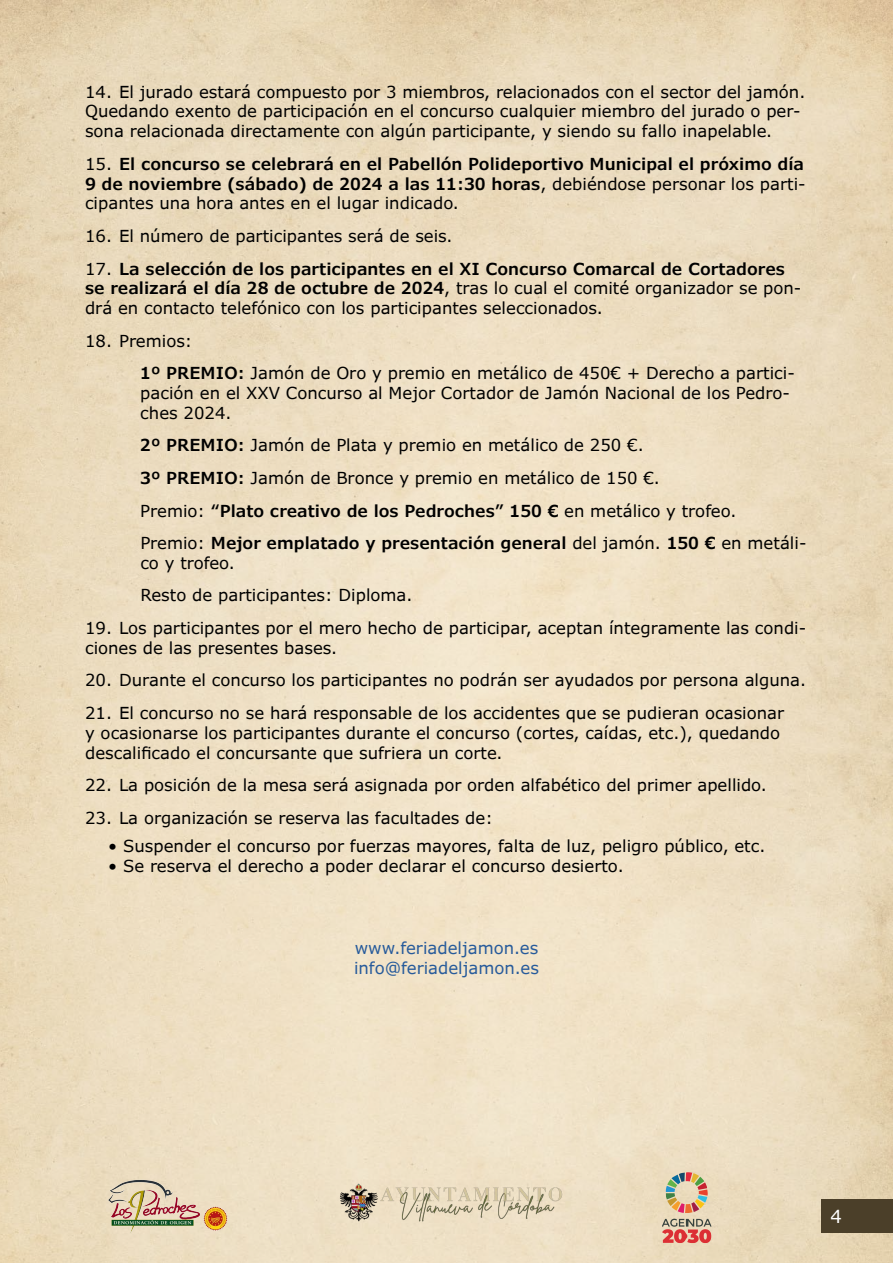
<style>
.page{position:relative;width:893px;height:1263px;background:#fff}
.page>*{position:absolute;margin:0;border:0;box-sizing:border-box;transform-origin:0 0}
.t1{font:18px "Verdana Pro";color:#fff}
.t2{font:16.5px/19.8px "Verdana Pro";color:#000}
.t3{font:600 16.5px/19.8px "Verdana Pro";color:#000;text-align:justify}
.t4{font:16.5px/19.8px "Verdana Pro";color:#275b9b}
.s1{font-weight:400}
.s2{font-weight:600}
</style>
<div class="page">
<img style="left:0;top:0;width:893px;height:1263px">
<img style="left:105px;top:1176px;width:126px;height:61px">
<img style="left:289px;top:1180px;width:315px;height:53px">
<svg style="left:666px;top:1172px;width:42px;height:41px;background:#c8b091"></svg>
<svg style="left:662px;top:1219px;width:50px;height:24px"></svg>
<div style="left:822px;top:1199px;width:71px;height:33px;background:#4b3f29"></div>
<p class="t2" style="left:85px;top:82px;width:722px">14. El jurado estará compuesto por 3 miembros, relacionados con el sector del jamón.<br>Quedando exento de participación en el concurso cualquier miembro del jurado o per&shy;sona relacionada directamente con algún participante, y siendo su fallo inapelable.</p>
<p class="t3" style="left:85px;top:154px;width:722px"><span class="s1">15.</span> El concurso se celebrará en el Pabellón Polideportivo Municipal el próximo día 9 de noviembre (sábado) de 2024 a las 11:30 horas<span class="s1">, debiéndose personar los parti&shy;cipantes una hora antes en el lugar indicado.</span></p>
<p class="t2" style="left:85px;top:226px;width:369px">16. El número de participantes será de seis.</p>
<p class="t3" style="left:85px;top:259px;width:718px;text-align:left"><span class="s1">17.</span> La selección de los participantes en el XI Concurso Comarcal de Cortadores se realizará el día 28 de octubre de 2024<span class="s1">, tras lo cual el comité organizador se pon&shy;drá en contacto telefónico con los participantes seleccionados.</span></p>
<p class="t2" style="left:140px;top:325px;width:656px;line-height:32.5px;text-indent:-55px">18. Premios:<br><span class="s2">1º PREMIO:</span> Jamón de Oro y premio en metálico de 450€ + Derecho a partici-</p>
<p class="t2" style="left:140px;top:383px;width:651px">pación en el XXV Concurso al Mejor Cortador de Jamón Nacional de los Pedro&shy;ches 2024.</p>
<p class="t2" style="left:140px;top:429px;width:668px;line-height:32.5px"><span class="s2">2º PREMIO:</span> Jamón de Plata y premio en metálico de 250 €.<br><span class="s2">3º PREMIO:</span> Jamón de Bronce y premio en metálico de 150 €.<br>Premio: <span class="s2">“Plato creativo de los Pedroches” 150 €</span> en metálico y trofeo.<br>Premio: <span class="s2">Mejor emplatado y presentación general</span> del jamón. <span class="s2">150 €</span> en metáli-</p>
<p class="t2" style="left:140px;top:547px;width:274px;line-height:32.5px">co y trofeo.<br>Resto de participantes: Diploma.</p>
<p class="t2" style="left:85px;top:618px;width:723px">19. Los participantes por el mero hecho de participar, aceptan íntegramente las condi&shy;ciones de las presentes bases.</p>
<p class="t2" style="left:85px;top:671px;width:723px">20. Durante el concurso los participantes no podrán ser ayudados por persona alguna.</p>
<p class="t2" style="left:85px;top:703px;width:701px">21. El concurso no se hará responsable de los accidentes que se pudieran ocasionar y ocasionarse los participantes durante el concurso (cortes, caídas, etc.), quedando descalificado el concursante que sufriera un corte.</p>
<p class="t2" style="left:85px;top:775px;width:683px">22. La posición de la mesa será asignada por orden alfabético del primer apellido.</p>
<p class="t2" style="left:85px;top:808px;width:409px">23. La organización se reserva las facultades de:</p>
<p class="t2" style="left:108px;top:836px;width:659px">• Suspender el concurso por fuerzas mayores, falta de luz, peligro público, etc.</p>
<p class="t2" style="left:108px;top:856px;width:517px">• Se reserva el derecho a poder declarar el concurso desierto.</p>
<p class="t4" style="left:354px;top:938px;width:186px">www.feriadeljamon.es info@feriadeljamon.es</p>
<p class="t1" style="left:831px;top:1205px;width:13px">4</p>
</div>
